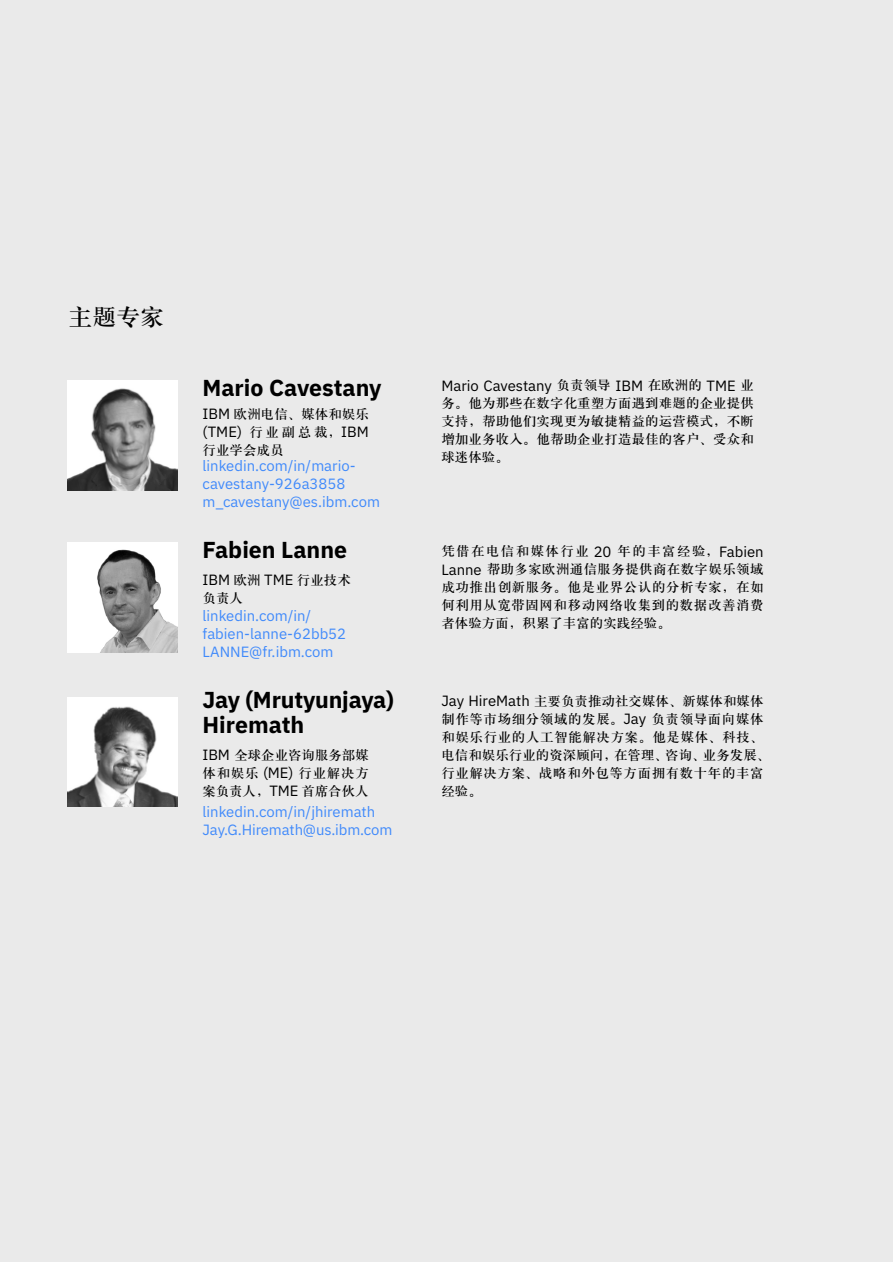
<style>
.page{position:relative;width:893px;height:1262px;background:#fff}
.page>*{position:absolute;margin:0;border:0;box-sizing:border-box;transform-origin:0 0}
.Paragraph_Style1{font:24px "H Ya 3 gj";color:#000}
.Paragraph_Style4{font:700 23.1px "IBM Plex Sans";color:#000}
.Paragraph_Style8{font:700 23.1px/25.2px "IBM Plex Sans";letter-spacing:-.01em;color:#000}
.Paragraph_Style5{font:14.85px/18px "IBM Plex Sans";color:#408afb}
.Paragraph_Style10{font:14.85px "IBM Plex Sans";color:#000}
.Paragraph_Style5-2{font:14.85px "IBM Plex Sans";color:#000}
.Paragraph_Style10-2{font:13.5px/18px "H Ya 3 gj";letter-spacing:.04em;color:#000}
.Paragraph_Style11{font:13.5px/18px "H Ya 3 gj";letter-spacing:.04em;color:#000;text-align:justify}
.Paragraph_Style10-3{font:13.5px/18px "H Ya 3 gj";letter-spacing:.005em;color:#000;text-align:justify}
.Paragraph_Style5-3{font:13.5px/18px "H Ya 3 gj";color:#000;text-align:justify}
.s1{font-family:"IBM Plex Sans";font-size:14.85px}
.s2{font-family:"H Ya 3 gj";font-size:13.5px}
</style>
<div class="page">
<div style="left:0;top:0;width:892px;height:1262px;background:#eaeaea"></div>
<img style="left:67px;top:381px;width:110px;height:109px">
<img style="left:67px;top:543px;width:110px;height:109px">
<img style="left:67px;top:697px;width:110px;height:109px">
<p class="Paragraph_Style1" style="left:68px;top:304px;width:97px">主题专家</p>
<p class="Paragraph_Style4" style="left:202px;top:370px;width:181px">Mario Cavestany</p>
<p class="Paragraph_Style5-3" style="left:202px;top:404px;width:168px"><span class="s1">IBM</span> 欧洲电信、媒体和娱乐</p>
<p class="Paragraph_Style5-2" style="left:202px;top:420px;width:168px">(TME) <span class="s2">行业副总裁，</span>IBM</p>
<p class="Paragraph_Style5-3" style="left:202px;top:440px;width:82px">行业学会成员</p>
<p class="Paragraph_Style5" style="left:202px;top:456px;width:179px">linkedin.com/in/mario&shy;cavestany-926a3858 m_cavestany@es.ibm.com</p>
<p class="Paragraph_Style4" style="left:202px;top:531px;width:146px">Fabien Lanne</p>
<p class="Paragraph_Style5-2" style="left:202px;top:568px;width:150px">IBM <span class="s2">欧洲</span> TME <span class="s2">行业技术</span></p>
<p class="Paragraph_Style5-3" style="left:202px;top:588px;width:42px">负责人</p>
<p class="Paragraph_Style5" style="left:202px;top:606px;width:145px">linkedin.com/in/ fabien-lanne-62bb52<br>LANNE@fr.ibm.com</p>
<p class="Paragraph_Style8" style="left:202px;top:685px;width:193px">Jay (Mrutyunjaya)<br>Hiremath</p>
<p class="Paragraph_Style5-3" style="left:202px;top:745px;width:168px"><span class="s1">IBM</span> 全球企业咨询服务部媒体和娱乐 <span class="s1">(ME)</span> 行业解决方案负责人，<span class="s1">TME</span> 首席合伙人</p>
<p class="Paragraph_Style5" style="left:202px;top:801px;width:191px">linkedin.com/in/jhiremath<br>Jay.G.Hiremath@us.ibm.com</p>
<p class="Paragraph_Style10" style="left:441px;top:374px;width:314px">Mario Cavestany <span class="s2">负责领导</span> IBM <span class="s2">在欧洲的</span> TME <span class="s2">业</span></p>
<p class="Paragraph_Style10-3" style="left:441px;top:394px;width:314px">务。他为那些在数字化重塑方面遇到难题的企业提供支持，帮助他们实现更为敏捷精益的运营模式，不断增加业务收入。他帮助企业打造最佳的客户、受众和球迷体验。</p>
<p class="Paragraph_Style11" style="left:441px;top:542px;width:324px">凭借在电信和媒体行业 <span class="s1">20</span> 年的丰富经验，<span class="s1">Fabien Lanne</span> 帮助多家欧洲通信服务提供商在数字娱乐领域成功推出创新服务。他是业界公认的分析专家，在如何利用从宽带固网和移动网络收集到的数据改善消费者体验方面，积累了丰富的实践经验。</p>
<p class="Paragraph_Style10-2" style="left:441px;top:691px;width:330px"><span class="s1">Jay HireMath</span> 主要负责推动社交媒体、新媒体和媒体制作等市场细分领域的发展。<span class="s1">Jay</span> 负责领导面向媒体和娱乐行业的人工智能解决方案。他是媒体、科技、电信和娱乐行业的资深顾问，在管理、咨询、业务发展、行业解决方案、战略和外包等方面拥有数十年的丰富经验。</p>
</div>
